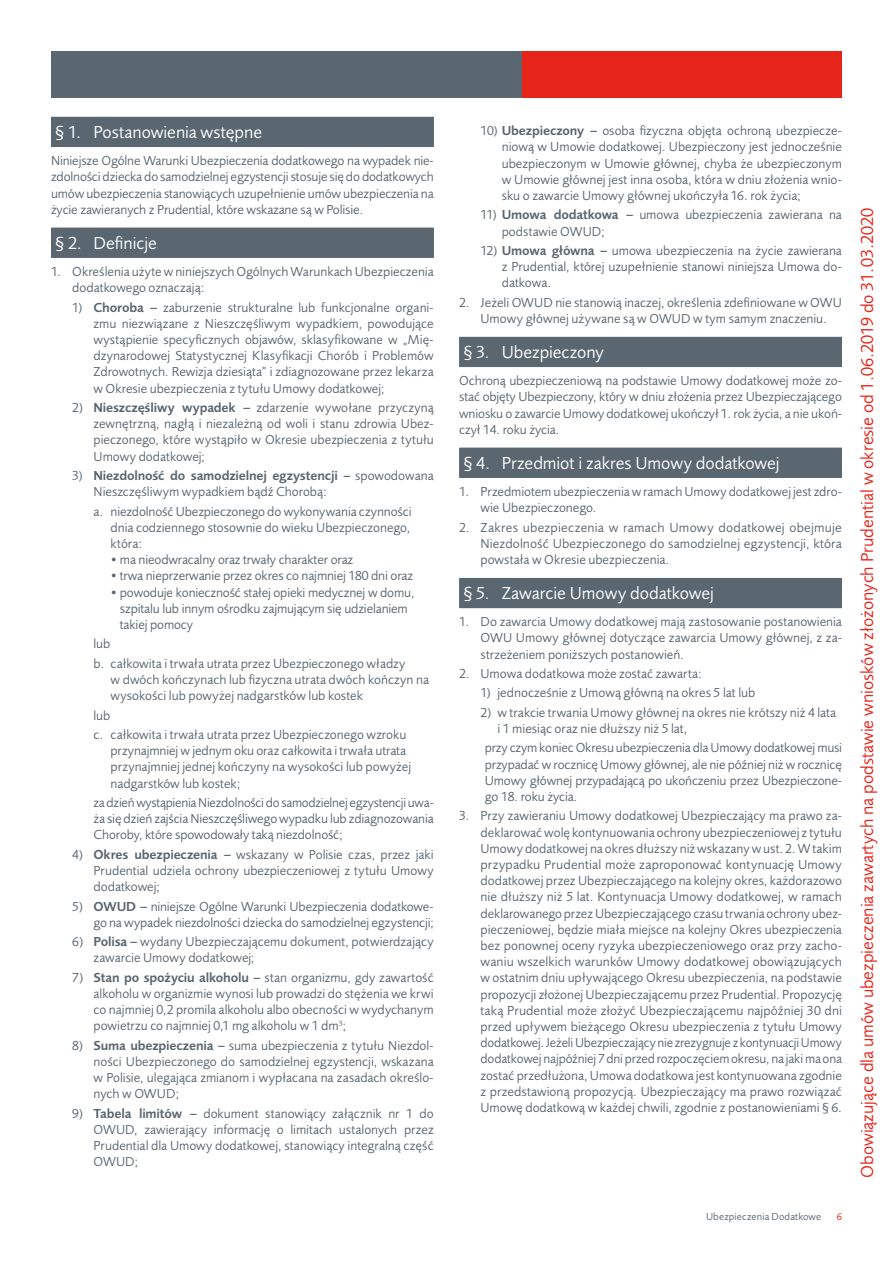
<style>
.page{position:relative;width:893px;height:1263px;background:#fff}
.page>*{position:absolute;margin:0;border:0;box-sizing:border-box;transform-origin:0 0}
.t1{font:18px "Pru Sans OT2";letter-spacing:-.005em;color:#fff}
.t2{font:18px "Pru Sans OT2";color:#e72419}
.t3{font:13.5px/16.2px "Pru Sans OT2";letter-spacing:-.005em;color:#5a6670;text-align:justify}
.t4{font:10.5px "Pru Sans OT2";letter-spacing:.01em;color:#5a6670}
.t5{font:10.5px "Pru Sans OT2";color:#e72419}
.s1{font-weight:600}
</style>
<div class="page">
<div style="left:521px;top:51px;width:321px;height:47px;background:#e72419"></div>
<div style="left:51px;top:51px;width:470px;height:47px;background:#5a6670"></div>
<div style="left:51px;top:117px;width:383px;height:30px;background:#5a6670"></div>
<div style="left:51px;top:228px;width:383px;height:30px;background:#5a6670"></div>
<div style="left:459px;top:337px;width:383px;height:30px;background:#5a6670"></div>
<div style="left:459px;top:448px;width:383px;height:30px;background:#5a6670"></div>
<div style="left:459px;top:578px;width:383px;height:30px;background:#5a6670"></div>
<p class="t1" style="left:55px;top:122px;width:208px">§ 1. Postanowienia wstępne</p>
<p class="t3" style="left:51px;top:152px;width:384px">Niniejsze Ogólne Warunki Ubezpieczenia dodatkowego na wypadek nie&shy;zdolności dziecka do samodzielnej egzystencji stosuje się do dodatkowych umów ubezpieczenia stanowiących uzupełnienie umów ubezpieczenia na życie zawieranych z Prudential, które wskazane są w Polisie.</p>
<p class="t1" style="left:55px;top:233px;width:103px">§ 2. Definicje</p>
<p class="t3" style="left:72px;top:263px;width:363px;text-indent:-21px">1. Określenia użyte w niniejszych Ogólnych Warunkach Ubezpieczenia dodatkowego oznaczają:</p>
<p class="t3" style="left:94px;top:299px;width:342px;text-indent:-21px">1) <span class="s1">Choroba –</span> zaburzenie strukturalne lub funkcjonalne organi&shy;zmu niezwiązane z Nieszczęśliwym wypadkiem, powodujące wystąpienie specyficznych objawów, sklasyfikowane w „Mię&shy;dzynarodowej Statystycznej Klasyfikacji Chorób i Problemów Zdrowotnych. Rewizja dziesiąta” i zdiagnozowane przez lekarza w Okresie ubezpieczenia z tytułu Umowy dodatkowej;</p>
<p class="t3" style="left:94px;top:399px;width:342px;text-indent:-21px">2) <span class="s1">Nieszczęśliwy wypadek –</span> zdarzenie wywołane przyczyną zewnętrzną, nagłą i niezależną od woli i stanu zdrowia Ubez&shy;pieczonego, które wystąpiło w Okresie ubezpieczenia z tytułu Umowy dodatkowej;</p>
<p class="t3" style="left:94px;top:467px;width:342px;text-indent:-21px">3) <span class="s1">Niezdolność do samodzielnej egzystencji –</span> spowodowana<br>Nieszczęśliwym wypadkiem bądź Chorobą:</p>
<p class="t3" style="left:111px;top:503px;width:302px;text-indent:-17px">a. niezdolność Ubezpieczonego do wykonywania czynności dnia codziennego stosownie do wieku Ubezpieczonego, która:</p>
<p class="t3" style="left:111px;top:551px;width:244px">• ma nieodwracalny oraz trwały charakter oraz</p>
<p class="t3" style="left:111px;top:568px;width:304px">• trwa nieprzerwanie przez okres co najmniej 180 dni oraz</p>
<p class="t3" style="left:120px;top:584px;width:296px;text-align:left;text-indent:-9px">• powoduje konieczność stałej opieki medycznej w domu, szpitalu lub innym ośrodku zajmującym się udzielaniem takiej pomocy</p>
<p class="t3" style="left:94px;top:634px;width:313px;line-height:19.4px">lub<br>b. całkowita i trwała utrata przez Ubezpieczonego władzy</p>
<p class="t3" style="left:111px;top:671px;width:320px">w dwóch kończynach lub fizyczna utrata dwóch kończyn na wysokości lub powyżej nadgarstków lub kostek</p>
<p class="t3" style="left:94px;top:705px;width:314px;line-height:19.4px">lub<br>c. całkowita i trwała utrata przez Ubezpieczonego wzroku</p>
<p class="t3" style="left:111px;top:742px;width:302px;text-align:left">przynajmniej w jednym oku oraz całkowita i trwała utrata przynajmniej jednej kończyny na wysokości lub powyżej nadgarstków lub kostek;</p>
<p class="t3" style="left:94px;top:794px;width:342px">za dzień wystąpienia Niezdolności do samodzielnej egzystencji uwa&shy;ża się dzień zajścia Nieszczęśliwego wypadku lub zdiagnozowania Choroby, które spowodowały taką niezdolność;</p>
<p class="t3" style="left:94px;top:846px;width:342px;text-indent:-21px">4) <span class="s1">Okres ubezpieczenia –</span> wskazany w Polisie czas, przez jaki Prudential udziela ochrony ubezpieczeniowej z tytułu Umowy dodatkowej;</p>
<p class="t3" style="left:72px;top:898px;width:363px;text-align:right">5) <span class="s1">OWUD –</span> niniejsze Ogólne Warunki Ubezpieczenia dodatkowe&shy;go na wypadek niezdolności dziecka do samodzielnej egzystencji;</p>
<p class="t3" style="left:94px;top:933px;width:342px;text-indent:-21px">6) <span class="s1">Polisa –</span> wydany Ubezpieczającemu dokument, potwierdzający zawarcie Umowy dodatkowej;</p>
<p class="t3" style="left:94px;top:969px;width:342px;text-indent:-21px">7) <span class="s1">Stan po spożyciu alkoholu –</span> stan organizmu, gdy zawartość alkoholu w organizmie wynosi lub prowadzi do stężenia we krwi co najmniej 0,2 promila alkoholu albo obecności w wydychanym powietrzu co najmniej 0,1 mg alkoholu w 1 dm<sup>3</sup>;</p>
<p class="t3" style="left:94px;top:1037px;width:342px;text-indent:-21px">8) <span class="s1">Suma ubezpieczenia –</span> suma ubezpieczenia z tytułu Niezdol&shy;ności Ubezpieczonego do samodzielnej egzystencji, wskazana w Polisie, ulegająca zmianom i wypłacana na zasadach określo&shy;nych w OWUD;</p>
<p class="t3" style="left:94px;top:1105px;width:342px;text-indent:-21px">9) <span class="s1">Tabela limitów –</span> dokument stanowiący załącznik nr 1 do OWUD, zawierający informację o limitach ustalonych przez Prudential dla Umowy dodatkowej, stanowiący integralną część OWUD;</p>
<p class="t3" style="left:502px;top:122px;width:342px;text-indent:-21px">10) <span class="s1">Ubezpieczony –</span> osoba fizyczna objęta ochroną ubezpiecze&shy;niową w Umowie dodatkowej. Ubezpieczony jest jednocześnie ubezpieczonym w Umowie głównej, chyba że ubezpieczonym w Umowie głównej jest inna osoba, która w dniu złożenia wnio&shy;sku o zawarcie Umowy głównej ukończyła 16. rok życia;</p>
<p class="t3" style="left:502px;top:207px;width:342px;text-indent:-21px">11) <span class="s1">Umowa dodatkowa –</span> umowa ubezpieczenia zawierana na podstawie OWUD;</p>
<p class="t3" style="left:502px;top:242px;width:342px;text-indent:-21px">12) <span class="s1">Umowa główna –</span> umowa ubezpieczenia na życie zawierana z Prudential, której uzupełnienie stanowi niniejsza Umowa do&shy;datkowa.</p>
<p class="t3" style="left:459px;top:294px;width:384px;text-align:center">2. Jeżeli OWUD nie stanowią inaczej, określenia zdefiniowane w OWU<br>Umowy głównej używane są w OWUD w tym samym znaczeniu.</p>
<p class="t1" style="left:463px;top:342px;width:142px">§ 3. Ubezpieczony</p>
<p class="t3" style="left:459px;top:372px;width:384px">Ochroną ubezpieczeniową na podstawie Umowy dodatkowej może zo&shy;stać objęty Ubezpieczony, który w dniu złożenia przez Ubezpieczającego wniosku o zawarcie Umowy dodatkowej ukończył 1. rok życia, a nie ukoń&shy;czył 14. roku życia.</p>
<p class="t1" style="left:463px;top:453px;width:317px">§ 4. Przedmiot i zakres Umowy dodatkowej</p>
<p class="t3" style="left:480px;top:483px;width:363px;text-indent:-21px">1. Przedmiotem ubezpieczenia w ramach Umowy dodatkowej jest zdro&shy;wie Ubezpieczonego.</p>
<p class="t3" style="left:480px;top:519px;width:363px;text-indent:-21px">2. Zakres ubezpieczenia w ramach Umowy dodatkowej obejmuje Niezdolność Ubezpieczonego do samodzielnej egzystencji, która powstała w Okresie ubezpieczenia.</p>
<p class="t1" style="left:463px;top:583px;width:252px">§ 5. Zawarcie Umowy dodatkowej</p>
<p class="t3" style="left:480px;top:614px;width:363px;text-indent:-21px">1. Do zawarcia Umowy dodatkowej mają zastosowanie postanowienia OWU Umowy głównej dotyczące zawarcia Umowy głównej, z za&shy;strzeżeniem poniższych postanowień.</p>
<p class="t3" style="left:459px;top:665px;width:244px">2. Umowa dodatkowa może zostać zawarta:</p>
<p class="t3" style="left:480px;top:685px;width:276px">1) jednocześnie z Umową główną na okres 5 lat lub</p>
<p class="t3" style="left:497px;top:704px;width:340px;text-indent:-17px">2) w trakcie trwania Umowy głównej na okres nie krótszy niż 4 lata i 1 miesiąc oraz nie dłuższy niż 5 lat,</p>
<p class="t3" style="left:485px;top:740px;width:359px">przy czym koniec Okresu ubezpieczenia dla Umowy dodatkowej musi przypadać w rocznicę Umowy głównej, ale nie później niż w rocznicę Umowy głównej przypadającą po ukończeniu przez Ubezpieczone&shy;go 18. roku życia.</p>
<p class="t3" style="left:480px;top:808px;width:363px;text-indent:-21px">3. Przy zawieraniu Umowy dodatkowej Ubezpieczający ma prawo za&shy;deklarować wolę kontynuowania ochrony ubezpieczeniowej z tytułu Umowy dodatkowej na okres dłuższy niż wskazany w ust. 2. W takim przypadku Prudential może zaproponować kontynuację Umowy dodatkowej przez Ubezpieczającego na kolejny okres, każdorazowo nie dłuższy niż 5 lat. Kontynuacja Umowy dodatkowej, w ramach deklarowanego przez Ubezpieczającego czasu trwania ochrony ubez&shy;pieczeniowej, będzie miała miejsce na kolejny Okres ubezpieczenia bez ponownej oceny ryzyka ubezpieczeniowego oraz przy zacho&shy;waniu wszelkich warunków Umowy dodatkowej obowiązujących w ostatnim dniu upływającego Okresu ubezpieczenia, na podstawie propozycji złożonej Ubezpieczającemu przez Prudential. Propozycję taką Prudential może złożyć Ubezpieczającemu najpóźniej 30 dni przed upływem bieżącego Okresu ubezpieczenia z tytułu Umowy dodatkowej. Jeżeli Ubezpieczający nie zrezygnuje z kontynuacji Umowy dodatkowej najpóźniej 7 dni przed rozpoczęciem okresu, na jaki ma ona zostać przedłużona, Umowa dodatkowa jest kontynuowana zgodnie z przedstawioną propozycją. Ubezpieczający ma prawo rozwiązać Umowę dodatkową w każdej chwili, zgodnie z postanowieniami § 6.</p>
<p class="t4" style="left:706px;top:1211px;width:117px">Ubezpieczenia Dodatkowe</p>
<p class="t5" style="left:837px;top:1211px;width:7px">6</p>
<h1 class="t2" style="left:856px;top:1178px;width:971px;rotate:-90deg">Obowiązujące dla umów ubezpieczenia zawartych na podstawie wniosków złożonych Prudential w okresie od 1.06.2019 do 31.03.2020</h1>
</div>
